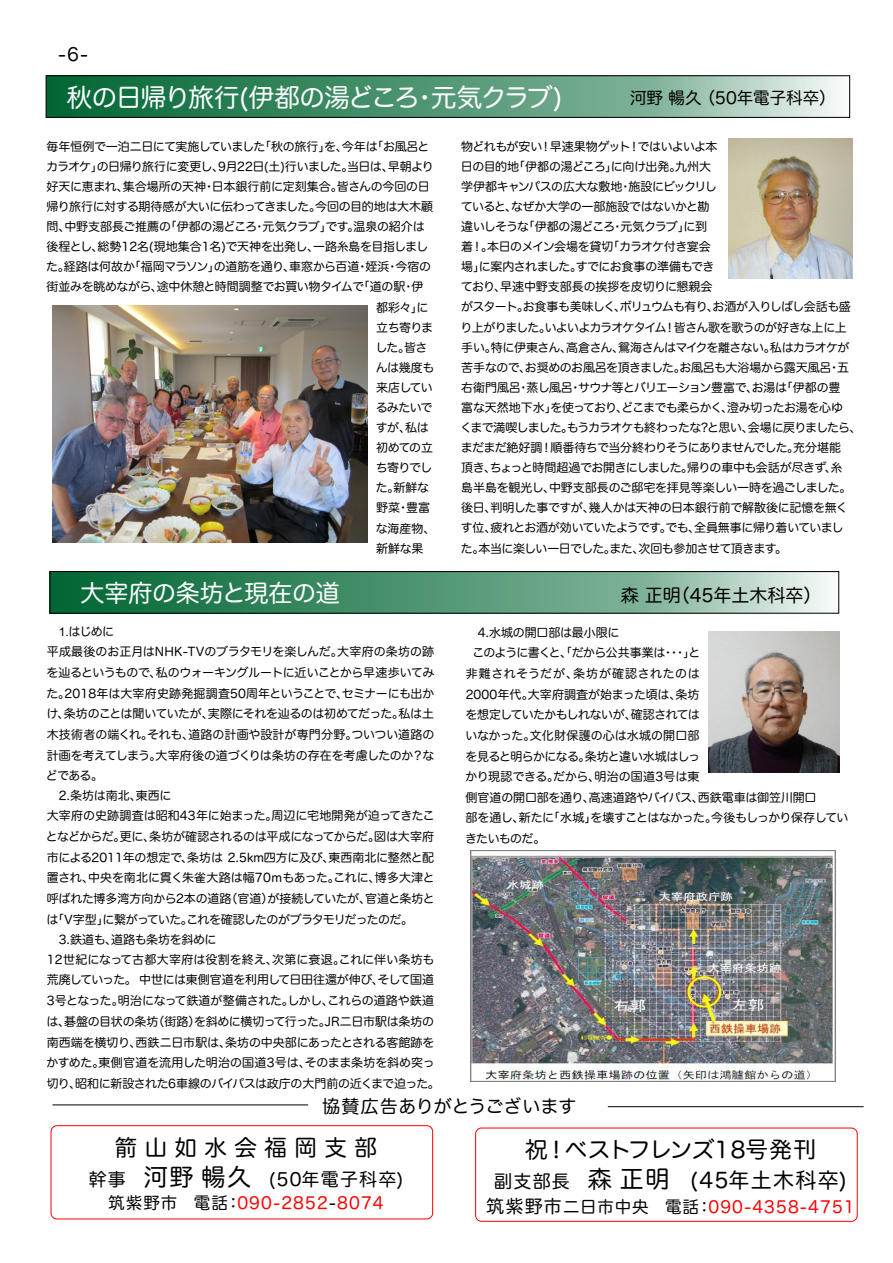
<style>
.page{position:relative;width:893px;height:1263px;background:#fff}
.page>*{position:absolute;margin:0;border:0;box-sizing:border-box;transform-origin:0 0}
.t1{font:25.5px "Hira Maru Pro W4";letter-spacing:-.06em;color:#fff}
.t2{font:24px "Hira Maru Pro W4";letter-spacing:-.02em;color:#fff}
.t3{font:22.5px "Hira Maru Pro W4";color:#000}
.t4{font:21px "Hira Maru Pro W4";color:#000}
.t5{font:18px "Hira Maru Pro W4";color:#000}
.t6{font:16.5px "Hira Maru Pro W4";letter-spacing:.065em;color:#f00}
.t7{font:16.5px "Hira Maru Pro W4";color:#000}
.t8{font:12px/20.1px "Hira Maru Pro W4";letter-spacing:-.03em;color:#000}
.t9{font:12px "Hira Maru Pro W4";color:#000}
.t10{font:12px "Hira Maru Pro W4";letter-spacing:-.06em;color:#000}
.t11{font:12px "Hira Maru Pro W4";letter-spacing:-.065em;color:#000}
.t12{font:12px "Hira Maru Pro W4";letter-spacing:-.005em;color:#000}
.t13{font:12px "Hira Maru Pro W4";letter-spacing:-.055em;color:#000}
.t14{font:12px "Hira Maru Pro W4";letter-spacing:.01em;color:#000}
.t15{font:12px "Hira Maru Pro W4";letter-spacing:-.05em;color:#000}
.t16{font:12px "Hira Maru Pro W4";letter-spacing:.05em;color:#000}
.s1{font-family:"Arial"}
.s2{font-size:24px}
.s3{color:#000}
.s4{font-size:18px}
.s5{font-size:18px;color:#000}
</style>
<div class="page">
<hr style="left:52px;top:1104px;width:256px;height:1px;background:#000">
<svg style="left:48px;top:77px;width:793px;height:39px;background:#5c9d7c"></svg>
<div style="left:46px;top:75px;width:804px;height:43px;border:1px solid #000"></div>
<hr style="left:608px;top:1106px;width:256px;height:1px;background:#000">
<svg style="left:52px;top:573px;width:778px;height:39px;background:#5c9d7c"></svg>
<div style="left:50px;top:571px;width:789px;height:43px;border:1px solid #000"></div>
<div style="left:51px;top:1125px;width:382px;height:94px;border:1px solid #f00;border-radius:6px"></div>
<img style="left:728px;top:138px;width:125px;height:141px">
<img style="left:53px;top:306px;width:315px;height:236px">
<img style="left:708px;top:631px;width:131px;height:141px">
<img style="left:470px;top:851px;width:366px;height:230px">
<div style="left:475px;top:1127px;width:383px;height:95px;border:1px solid #f00;border-radius:6px"></div>
<h3 class="t5" style="left:58px;top:45px;width:32px">-6-</h3>
<h1 class="t1" style="left:67px;top:84px;width:497px">秋の⽇帰り旅⾏(伊都の湯どころ・元気クラブ)</h1>
<h3 class="t7" style="left:630px;top:90px;width:207px">河野暢久（50年電⼦科卒）</h3>
<p class="t8" style="left:47px;top:136px;width:384px">毎年恒例で⼀泊⼆⽇にて実施していました「秋の旅⾏」を、今年は「お⾵呂と</p>
<p class="t11" style="left:46px;top:160px;width:389px">カラオケ」の⽇帰り旅⾏に変更し、9⽉22⽇(⼟)⾏いました。当⽇は、早朝より</p>
<p class="t8" style="left:47px;top:176px;width:385px">好天に恵まれ、集合場所の天神・⽇本銀⾏前に定刻集合。皆さんの今回の⽇</p>
<p class="t8" style="left:47px;top:196px;width:388px">帰り旅⾏に対する期待感が⼤いに伝わってきました。今回の⽬的地は⼤⽊顧</p>
<p class="t8" style="left:47px;top:216px;width:380px">問、中野⽀部⻑ご推薦の「伊都の湯どころ・元気クラブ」です。温泉の紹介は</p>
<p class="t12" style="left:47px;top:241px;width:383px">後程とし、総勢12名(現地集合1名)で天神を出発し、⼀路⽷島を⽬指しまし</p>
<p class="t8" style="left:46px;top:257px;width:387px">た。経路は何故か「福岡マラソン」の道筋を通り、⾞窓から百道・姪浜・今宿の</p>
<p class="t8" style="left:47px;top:277px;width:378px">街並みを眺めながら、途中休憩と時間調整でお買い物タイムで「道の駅・伊</p>
<p class="t8" style="left:376px;top:297px;width:54px">都彩々」に</p>
<p class="t8" style="left:376px;top:317px;width:59px">⽴ち寄りま</p>
<p class="t8" style="left:375px;top:337px;width:54px">した。皆さ</p>
<p class="t8" style="left:376px;top:357px;width:60px">んは幾度も</p>
<p class="t8" style="left:376px;top:377px;width:58px">来店してい</p>
<p class="t8" style="left:376px;top:397px;width:58px">るみたいで</p>
<p class="t8" style="left:376px;top:417px;width:55px">すが、私は</p>
<p class="t8" style="left:376px;top:437px;width:58px">初めての⽴</p>
<p class="t8" style="left:376px;top:458px;width:58px">ち寄りでし</p>
<p class="t8" style="left:376px;top:478px;width:55px">た。新鮮な</p>
<p class="t8" style="left:376px;top:498px;width:55px">野菜・豊富</p>
<p class="t8" style="left:376px;top:518px;width:61px">な海産物、</p>
<p class="t8" style="left:376px;top:538px;width:49px">新鮮な果</p>
<p class="t8" style="left:460px;top:136px;width:403px">物どれもが安い！早速果物ゲット！ではいよいよ本<br>⽇の⽬的地「伊都の湯どころ」に向け出発。九州⼤<br>学伊都キャンパスの広⼤な敷地・施設にビックリし<br>ていると、なぜか⼤学の⼀部施設ではないかと勘<br>違いしそうな「伊都の湯どころ・元気クラブ」に到<br>着！。本⽇のメイン会場を貸切「カラオケ付き宴会<br>場」に案内されました。すでにお⾷事の準備もでき<br>ており、早速中野⽀部⻑の挨拶を⽪切りに懇親会<br>がスタート。お⾷事も美味しく、ボリュウムも有り、お酒が⼊りしばし会話も盛り上がりました。いよいよカラオケタイム！皆さん歌を歌うのが好きな上に上⼿い。特に伊東さん、⾼倉さん、鴛海さんはマイクを離さない。私はカラオケが苦⼿なので、お奨めのお⾵呂を頂きました。お⾵呂も⼤浴場から露天⾵呂・五右衛⾨⾵呂・蒸し⾵呂・サウナ等とバリエーション豊富で、お湯は「伊都の豊<br>富な天然地下⽔」を使っており、どこまでも柔らかく、澄み切ったお湯を⼼ゆ<br>くまで満喫しました。もうカラオケも終わったな?と思い、会場に戻りましたら、まだまだ絶好調！順番待ちで当分終わりそうにありませんでした。充分堪能<br>頂き、ちょっと時間超過でお開きにしました。帰りの⾞中も会話が尽きず、⽷<br>島半島を観光し、中野⽀部⻑のご邸宅を拝⾒等楽しい⼀時を過ごしました。後⽇、判明した事ですが、幾⼈かは天神の⽇本銀⾏前で解散後に記憶を無くす位、疲れとお酒が効いていたようです。でも、全員無事に帰り着いていまし<br>た。本当に楽しい⼀⽇でした。また、次回も参加させて頂きます。</p>
<h2 class="t2" style="left:81px;top:581px;width:261px">⼤宰府の条坊と現在の道</h2>
<h3 class="t5" style="left:621px;top:586px;width:202px">森正明（45年⼟⽊科卒）</h3>
<p class="t8" style="left:59px;top:622px;width:57px"><span class="s1">1.</span>はじめに</p>
<p class="t9" style="left:47px;top:646px;width:389px">平成最後のお正⽉はNHK-TVのブラタモリを楽しんだ。⼤宰府の条坊の跡</p>
<p class="t8" style="left:46px;top:662px;width:389px">を辿るというもので、私のウォーキングルートに近いことから早速歩いてみ</p>
<p class="t9" style="left:46px;top:687px;width:389px">た。2018年は⼤宰府史跡発掘調査50周年ということで、セミナーにも出か</p>
<p class="t8" style="left:46px;top:704px;width:389px">け、条坊のことは聞いていたが、実際にそれを辿るのは初めてだった。私は⼟</p>
<p class="t9" style="left:47px;top:728px;width:389px">⽊技術者の端くれ。それも、道路の計画や設計が専⾨分野。ついつい道路の</p>
<p class="t8" style="left:47px;top:745px;width:389px">計画を考えてしまう。⼤宰府後の道づくりは条坊の存在を考慮したのか？な</p>
<p class="t8" style="left:46px;top:766px;width:59px">どである。</p>
<p class="t8" style="left:59px;top:786px;width:114px">2.条坊は南北、東⻄に</p>
<p class="t9" style="left:47px;top:810px;width:390px">⼤宰府の史跡調査は昭和43年に始まった。周辺に宅地開発が迫ってきたこ</p>
<p class="t8" style="left:46px;top:826px;width:390px">となどからだ。更に、条坊が確認されるのは平成になってからだ。図は⼤宰府</p>
<p class="t8" style="left:47px;top:847px;width:389px">市による2011年の想定で、条坊は 2.5km四⽅に及び、東⻄南北に整然と配</p>
<p class="t8" style="left:47px;top:868px;width:390px">置され、中央を南北に貫く朱雀⼤路は幅70ｍもあった。これに、博多⼤津と</p>
<p class="t8" style="left:47px;top:888px;width:390px">呼ばれた博多湾⽅向から2本の道路（官道）が接続していたが、官道と条坊と</p>
<p class="t13" style="left:46px;top:913px;width:368px">は「V字型」に繋がっていた。これを確認したのがブラタモリだったのだ。</p>
<p class="t8" style="left:59px;top:929px;width:159px">3.鉄道も、道路も条坊を斜めに</p>
<p class="t9" style="left:47px;top:953px;width:389px">12世紀になって古都⼤宰府は役割を終え、次第に衰退。これに伴い条坊も</p>
<p class="t8" style="left:47px;top:970px;width:389px">荒廃していった。中世には東側官道を利⽤して⽇⽥往還が伸び、そして国道</p>
<p class="t8" style="left:47px;top:990px;width:389px">3号となった。明治になって鉄道が整備された。しかし、これらの道路や鉄道</p>
<p class="t8" style="left:46px;top:1011px;width:389px">は、碁盤の⽬状の条坊（街路）を斜めに横切って⾏った。JR⼆⽇市駅は条坊の</p>
<p class="t8" style="left:47px;top:1032px;width:389px">南⻄端を横切り、⻄鉄⼆⽇市駅は、条坊の中央部にあったとされる客館跡を</p>
<p class="t9" style="left:46px;top:1057px;width:390px">かすめた。東側官道を流⽤した明治の国道3号は、そのまま条坊を斜め突っ</p>
<p class="t8" style="left:47px;top:1073px;width:395px">切り、昭和に新設された6⾞線のバイパスは政庁の⼤⾨前の近くまで迫った。</p>
<p class="t8" style="left:478px;top:622px;width:143px">4.⽔城の開⼝部は最⼩限に</p>
<p class="t10" style="left:472px;top:646px;width:229px">このように書くと、「だから公共事業は・・・」と</p>
<p class="t16" style="left:466px;top:667px;width:236px">⾮難されそうだが、条坊が確認されたのは</p>
<p class="t14" style="left:466px;top:688px;width:235px">2000年代。⼤宰府調査が始まった頃は、条坊</p>
<p class="t15" style="left:465px;top:709px;width:236px">を想定していたかもしれないが、確認されては</p>
<p class="t9" style="left:465px;top:729px;width:236px">いなかった。⽂化財保護の⼼は⽔城の開⼝部</p>
<p class="t10" style="left:465px;top:750px;width:236px">を⾒ると明らかになる。条坊と違い⽔城はしっ</p>
<p class="t9" style="left:465px;top:771px;width:236px">かり現認できる。だから、明治の国道3号は東</p>
<p class="t8" style="left:466px;top:787px;width:352px">側官道の開⼝部を通り、⾼速道路やバイパス、⻄鉄電⾞は御笠川開⼝</p>
<p class="t8" style="left:466px;top:807px;width:384px">部を通し、新たに「⽔城」を壊すことはなかった。今後もしっかり保存してい</p>
<p class="t8" style="left:465px;top:828px;width:82px">きたいものだ。</p>
<h3 class="t5" style="left:322px;top:1097px;width:256px">協賛広告ありがとうございます</h3>
<h3 class="t3" style="left:115px;top:1136px;width:264px">箭⼭如⽔会福岡⽀部</h3>
<h3 class="t5" style="left:89px;top:1170px;width:316px">幹事 <span class="s2">河野暢久</span> (50年電⼦科卒)</h3>
<h3 class="t6" style="left:108px;top:1194px;width:277px"><span class="s3">筑紫野市 電話：</span>090-2852<span class="s3">-</span>8074</h3>
<h3 class="t3" style="left:525px;top:1138px;width:292px">祝！ベストフレンズ18号発刊</h3>
<h3 class="t4" style="left:494px;top:1170px;width:354px"><span class="s4">副⽀部⻑</span> <span class="s2">森正明</span> (45年⼟⽊科卒)</h3>
<h3 class="t6" style="left:486px;top:1198px;width:370px"><span class="s5">筑紫野市</span><span class="s3">⼆⽇市中央 電話：</span>090-4358-4751</h3>
</div>
